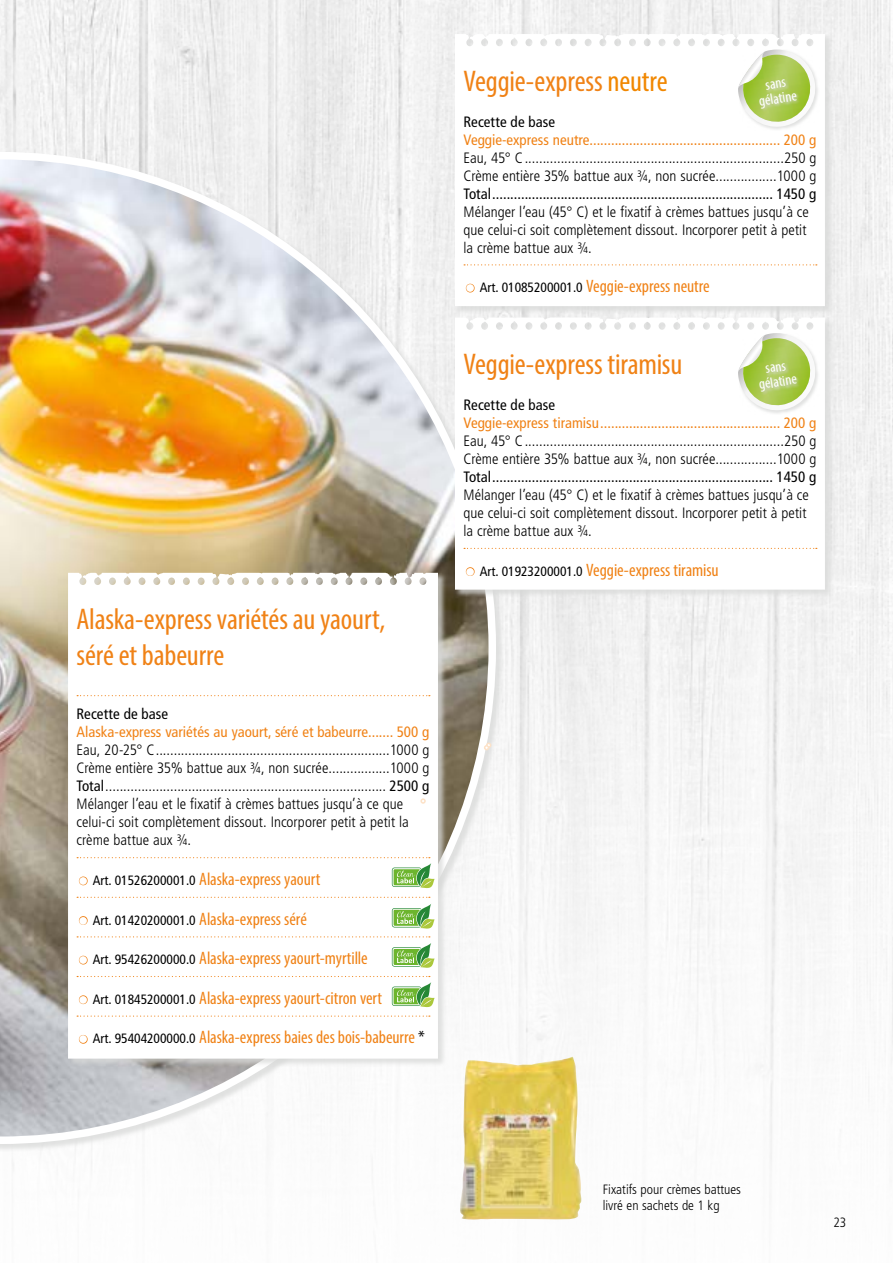
<style>
.page{position:relative;width:893px;height:1263px;background:#fff}
.page>*{position:absolute;margin:0;border:0;box-sizing:border-box;transform-origin:0 0}
.t1{font:condensed 30px/36px "Myriad Pro";letter-spacing:-.005em;color:#f08216}
.t2{font:condensed 18px/39.6px "Myriad Pro";letter-spacing:-.005em;color:#f08216}
.t3{font:300 condensed 15px/18px "Frutiger LT Pro";color:#000}
.t4{font:condensed 15px "Frutiger LT Pro";color:#000}
.t5{font:condensed 15px "Frutiger LT Pro";color:#f08216}
.t6{font:condensed 15px/15px "Myriad Pro";color:#fff;text-align:center}
.t7{font:300 condensed 13.5px/16.2px "Frutiger LT Pro";color:#000}
.s1{font-weight:400}
.s2{font-family:"Frutiger LT Pro";font-size:13.5px;color:#000}
.s3{color:#000}
.s4{color:#f18700}
</style>
<div class="page">
<img style="left:0;top:0;width:893px;height:1166px">
<img style="left:0;top:152px;width:496px;height:992px">
<svg style="left:484px;top:742px;width:7px;height:8px"></svg>
<img style="left:459px;top:1056px;width:123px;height:164px">
<div style="left:455px;top:34px;width:378px;height:279px;background:#e1e2e1"></div>
<div style="left:455px;top:34px;width:370px;height:272px;background:#fff"></div>
<svg style="left:464px;top:264px;width:353px;height:1px"></svg>
<div style="left:455px;top:318px;width:378px;height:279px;background:#d8d9d8;opacity:.75"></div>
<svg style="left:455px;top:317px;width:370px;height:273px"></svg>
<svg style="left:464px;top:548px;width:353px;height:1px"></svg>
<div style="left:738px;top:50px;width:81px;height:81px;background:#fff"></div>
<svg style="left:738px;top:50px;width:80px;height:79px"></svg>
<div style="left:758px;top:78px;width:42px;height:33px;background:#d8d9d8;opacity:.75"></div>
<div style="left:738px;top:333px;width:81px;height:81px;background:#fff"></div>
<svg style="left:738px;top:333px;width:80px;height:80px"></svg>
<div style="left:758px;top:362px;width:42px;height:33px;background:#d8d9d8;opacity:.75"></div>
<div style="left:68px;top:573px;width:378px;height:494px;background:#d8d9d8;opacity:.75"></div>
<svg style="left:68px;top:573px;width:370px;height:485px"></svg>
<svg style="left:77px;top:695px;width:353px;height:1px"></svg>
<svg style="left:77px;top:897px;width:353px;height:1px"></svg>
<svg style="left:77px;top:936px;width:353px;height:1px"></svg>
<svg style="left:77px;top:1015px;width:353px;height:2px"></svg>
<svg style="left:420px;top:798px;width:6px;height:6px"></svg>
<svg style="left:392px;top:904px;width:43px;height:26px"></svg>
<svg style="left:392px;top:943px;width:43px;height:26px"></svg>
<svg style="left:466px;top:284px;width:18px;height:9px"></svg>
<svg style="left:466px;top:568px;width:18px;height:9px"></svg>
<svg style="left:77px;top:857px;width:358px;height:32px"></svg>
<svg style="left:79px;top:916px;width:18px;height:9px"></svg>
<svg style="left:79px;top:956px;width:18px;height:9px"></svg>
<svg style="left:77px;top:976px;width:358px;height:32px"></svg>
<svg style="left:79px;top:1035px;width:18px;height:9px"></svg>
<h1 class="t1" style="left:77px;top:601px;width:310px">Alaska-express variétés au yaourt, séré et babeurre</h1>
<p class="t4" style="left:77px;top:705px;width:93px">Recette de base</p>
<p class="t5" style="left:77px;top:723px;width:354px">Alaska-express variétés au yaourt, séré et babeurre....... 500 g</p>
<p class="t3" style="left:77px;top:741px;width:354px">Eau, 20-25° C.................................................................1000 g Crème entière 35% battue aux ¾, non sucrée.................1000 g <span class="s1">Total</span>.............................................................................. <span class="s1">2500 g </span>Mélanger l’eau et le fixatif à crèmes battues jusqu’à ce que celui-ci soit complètement dissout. Incorporer petit à petit la crème battue aux ¾.</p>
<p class="t2" style="left:93px;top:859px;width:229px"><span class="s2">Art. 01526200001.0</span> Alaska-express yaourt</p>
<p class="t2" style="left:93px;top:898px;width:291px"><span class="s2">Art. 01420200001.0</span> Alaska-express séré<br><span class="s2">Art. 95426200000.0</span> Alaska-express yaourt-myrtille<br><span class="s2">Art. 01845200001.0</span> Alaska-express yaourt-citron vert</p>
<p class="t2" style="left:93px;top:1017px;width:334px"><span class="s2">Art. 95404200000.0</span> Alaska-express baies des bois-babeurre <span class="s3">*</span></p>
<h1 class="t1" style="left:463px;top:62px;width:206px">Veggie-express <span class="s4">neutre</span></h1>
<p class="t4" style="left:463px;top:113px;width:93px">Recette de base</p>
<p class="t5" style="left:463px;top:131px;width:354px">Veggie-express neutre..................................................... 200 g</p>
<p class="t3" style="left:463px;top:149px;width:354px">Eau, 45° C........................................................................250 g<br>Crème entière 35% battue aux ¾, non sucrée.................1000 g</p>
<p class="t4" style="left:463px;top:185px;width:354px">Total.............................................................................. 1450 g</p>
<p class="t3" style="left:463px;top:203px;width:347px">Mélanger l’eau (45° C) et le fixatif à crèmes battues jusqu’à ce que celui-ci soit complètement dissout. Incorporer petit à petit la crème battue aux ¾.</p>
<p class="t2" style="left:480px;top:266px;width:232px"><span class="s2">Art. 01085200001.0</span> Veggie-express neutre</p>
<p class="t6" style="left:755px;top:79px;width:40px;rotate:-9deg">sans gélatine</p>
<h1 class="t1" style="left:463px;top:346px;width:220px">Veggie-express tiramisu</h1>
<p class="t4" style="left:463px;top:396px;width:93px">Recette de base</p>
<p class="t5" style="left:463px;top:414px;width:354px">Veggie-express tiramisu.................................................. 200 g</p>
<p class="t3" style="left:463px;top:432px;width:354px">Eau, 45° C........................................................................250 g<br>Crème entière 35% battue aux ¾, non sucrée.................1000 g</p>
<p class="t4" style="left:463px;top:468px;width:354px">Total.............................................................................. 1450 g</p>
<p class="t3" style="left:463px;top:486px;width:347px">Mélanger l’eau (45° C) et le fixatif à crèmes battues jusqu’à ce que celui-ci soit complètement dissout. Incorporer petit à petit la crème battue aux ¾.</p>
<p class="t2" style="left:480px;top:550px;width:241px"><span class="s2">Art. 01923200001.0</span> Veggie-express tiramisu</p>
<p class="t6" style="left:755px;top:362px;width:40px;rotate:-9deg">sans gélatine</p>
<p class="t7" style="left:603px;top:1181px;width:140px">Fixatifs pour crèmes battues livré en sachets de 1 kg</p>
<p class="t7" style="left:833px;top:1215px;width:14px">23</p>
</div>
